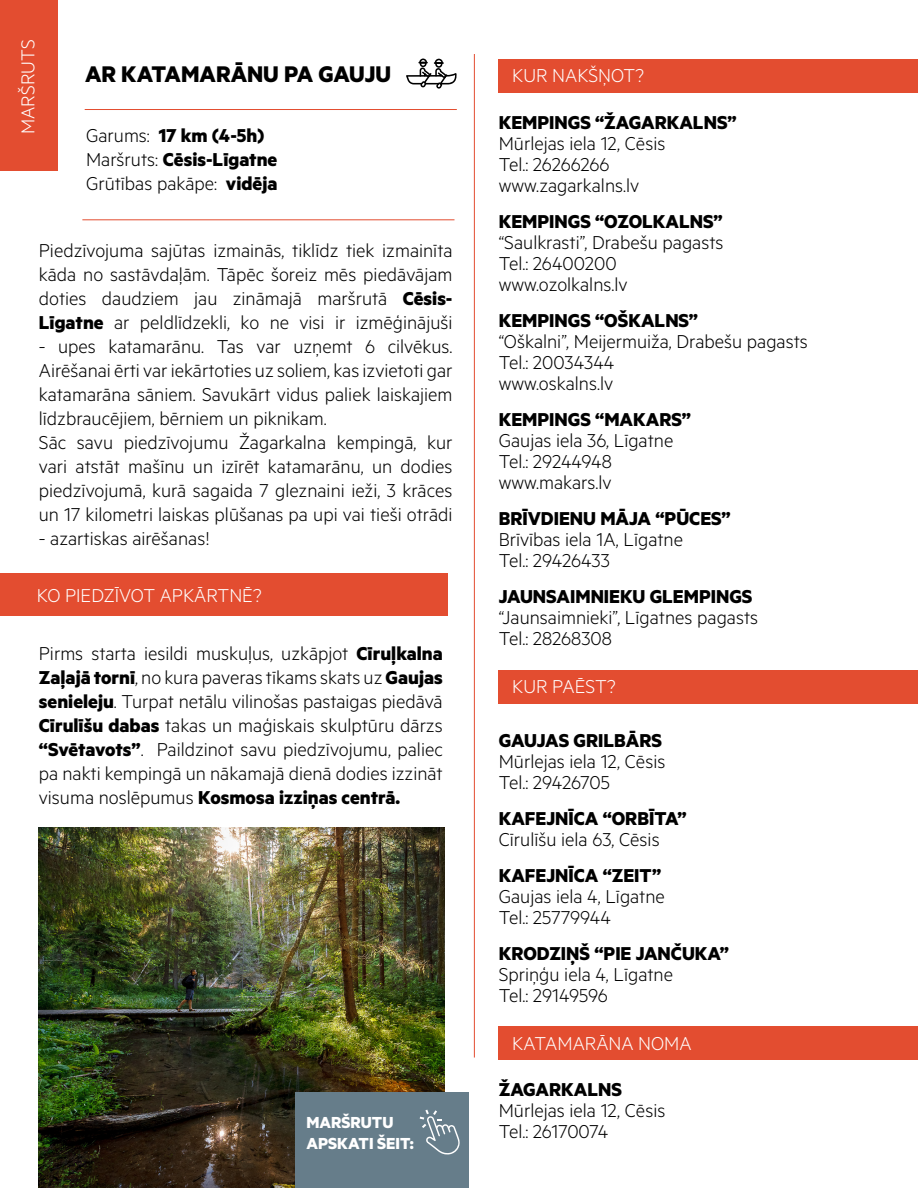
<style>
.page{position:relative;width:918px;height:1188px;background:#fff}
.page>*{position:absolute;margin:0;border:0;box-sizing:border-box;transform-origin:0 0}
.t1{font:700 25.5px "Metric";color:#000}
.t2{font:300 21px/24px "Metric";color:#000}
.t3{font:700 21px "Metric";color:#000}
.t4{font:300 21px "Metric";color:#fff}
.t5{font:700 18px/21px "Metric";color:#fff}
.s1{font-weight:700}
</style>
<div class="page">
<svg style="left:406px;top:59px;width:51px;height:30px"></svg>
<div style="left:0;top:0;width:57px;height:170px;background:#e34d30"></div>
<hr style="left:85px;top:109px;width:372px;height:1px;background:#e34d30">
<hr style="left:82px;top:219px;width:373px;height:1px;background:#e34d30">
<div style="left:0;top:574px;width:448px;height:42px;background:#e34d30"></div>
<div style="left:499px;top:59px;width:419px;height:33px;background:#e34d30"></div>
<div style="left:499px;top:670px;width:419px;height:33px;background:#e34d30"></div>
<img style="left:38px;top:827px;width:406px;height:361px">
<hr style="left:474px;top:54px;width:1px;height:1004px;background:#e34d30">
<div style="left:499px;top:1027px;width:419px;height:33px;background:#e34d30"></div>
<div style="left:296px;top:1092px;width:173px;height:96px;background:#667d8a"></div>
<svg style="left:420px;top:1110px;width:40px;height:45px"></svg>
<p class="t4" style="left:16px;top:134px;width:96px;rotate:-90deg">MARŠRUTS</p>
<p class="t1" style="left:85px;top:58px;width:307px">AR KATAMARĀNU PA GAUJU</p>
<p class="t2" style="left:86px;top:123px;width:193px">Garums: <span class="s1">17 km (4-5h)<br></span>Maršruts: <span class="s1">Cēsis-Līgatne<br></span>Grūtības pakāpe: <span class="s1">vidēja</span></p>
<p class="t2" style="left:39px;top:237px;width:415px;text-align:justify">Piedzīvojuma sajūtas izmainās, tiklīdz tiek izmainīta kāda no sastāvdaļām. Tāpēc šoreiz mēs piedāvājam doties daudziem jau zināmajā maršrutā <span class="s1">Cēsis-Līgatne</span> ar peldlīdzekli, ko ne visi ir izmēģinājuši</p>
<p class="t2" style="left:39px;top:333px;width:415px">- upes katamarānu. Tas var uzņemt 6 cilvēkus.<br>Airēšanai ērti var iekārtoties uz soliem, kas izvietoti gar katamarāna sāniem. Savukārt vidus paliek laiskajiem līdzbraucējiem, bērniem un piknikam.<br>Sāc savu piedzīvojumu Žagarkalna kempingā, kur vari atstāt mašīnu un izīrēt katamarānu, un dodies piedzīvojumā, kurā sagaida 7 gleznaini ieži, 3 krāces un 17 kilometri laiskas plūšanas pa upi vai tieši otrādi</p>
<p class="t2" style="left:39px;top:525px;width:172px">- azartiskas airēšanas!</p>
<p class="t4" style="left:37px;top:583px;width:227px">KO PIEDZĪVOT APKĀRTNĒ?</p>
<p class="t2" style="left:39px;top:641px;width:405px;text-align:justify">Pirms starta iesildi muskuļus, uzkāpjot <span class="s1">Cīruļkalna Zaļajā tornī</span>, no kura paveras tīkams skats uz <span class="s1">Gaujas senieleju</span>. Turpat netālu vilinošas pastaigas piedāvā <span class="s1">Cīrulīšu dabas</span> takas un maģiskais skulptūru dārzs <span class="s1">“Svētavots”</span>. Paildzinot savu piedzīvojumu, paliec pa nakti kempingā un nākamajā dienā dodies izzināt visuma noslēpumus <span class="s1">Kosmosa izziņas centrā.</span></p>
<p class="t5" style="left:306px;top:1112px;width:109px">MARŠRUTU<br>APSKATI ŠEIT:</p>
<p class="t4" style="left:512px;top:63px;width:133px">KUR NAKŠŅOT?</p>
<p class="t3" style="left:499px;top:109px;width:239px">KEMPINGS “ŽAGARKALNS”</p>
<p class="t2" style="left:499px;top:132px;width:168px;line-height:21px">Mūrlejas iela 12, Cēsis<br>Tel.: 26266266 www.zagarkalns.lv</p>
<p class="t3" style="left:499px;top:208px;width:225px">KEMPINGS “OZOLKALNS”</p>
<p class="t2" style="left:499px;top:231px;width:226px;line-height:21px">“Saulkrasti”, Drabešu pagasts<br>Tel.: 26400200 www.ozolkalns.lv</p>
<p class="t3" style="left:499px;top:307px;width:201px">KEMPINGS “OŠKALNS”</p>
<p class="t2" style="left:499px;top:330px;width:311px;line-height:21px">“Oškalni”, Meijermuiža, Drabešu pagasts<br>Tel.: 20034344<br>www.oskalns.lv</p>
<p class="t3" style="left:499px;top:406px;width:194px">KEMPINGS “MAKARS”</p>
<p class="t2" style="left:499px;top:429px;width:176px;line-height:21px">Gaujas iela 36, Līgatne<br>Tel.: 29244948 www.makars.lv</p>
<p class="t3" style="left:499px;top:505px;width:233px">BRĪVDIENU MĀJA “PŪCES”</p>
<p class="t2" style="left:499px;top:528px;width:186px;line-height:21px">Brīvības iela 1A, Līgatne<br>Tel.: 29426433</p>
<p class="t3" style="left:499px;top:583px;width:255px">JAUNSAIMNIEKU GLEMPINGS</p>
<p class="t2" style="left:499px;top:606px;width:261px;line-height:21px">“Jaunsaimnieki”, Līgatnes pagasts<br>Tel.: 28268308</p>
<p class="t4" style="left:512px;top:674px;width:105px">KUR PAĒST?</p>
<p class="t3" style="left:499px;top:727px;width:165px">GAUJAS GRILBĀRS</p>
<p class="t2" style="left:499px;top:750px;width:168px;line-height:21px">Mūrlejas iela 12, Cēsis<br>Tel.: 29426705</p>
<p class="t3" style="left:499px;top:805px;width:189px">KAFEJNĪCA “ORBĪTA”</p>
<p class="t2" style="left:499px;top:826px;width:162px">Cīrulīšu iela 63, Cēsis</p>
<p class="t3" style="left:499px;top:862px;width:164px">KAFEJNĪCA “ZEIT”</p>
<p class="t2" style="left:499px;top:885px;width:168px;line-height:21px">Gaujas iela 4, Līgatne<br>Tel.: 25779944</p>
<p class="t3" style="left:499px;top:940px;width:232px">KRODZIŅŠ “PIE JANČUKA”</p>
<p class="t2" style="left:499px;top:963px;width:176px;line-height:21px">Spriņģu iela 4, Līgatne<br>Tel.: 29149596</p>
<p class="t4" style="left:512px;top:1031px;width:181px">KATAMARĀNA NOMA</p>
<p class="t3" style="left:499px;top:1077px;width:125px">ŽAGARKALNS</p>
<p class="t2" style="left:499px;top:1099px;width:168px;line-height:21px">Mūrlejas iela 12, Cēsis<br>Tel.: 26170074</p>
</div>
